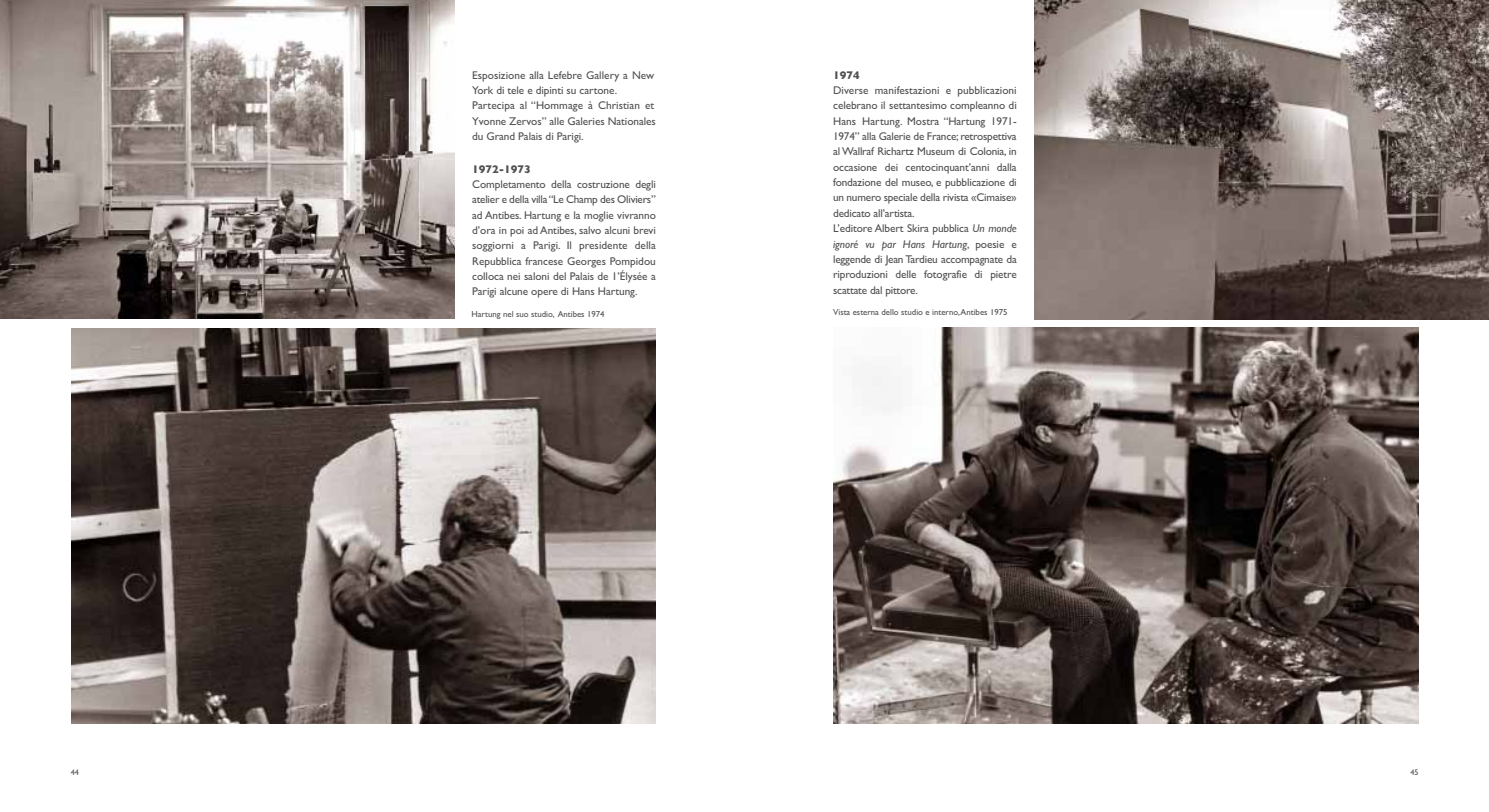
<style>
.page{position:relative;width:1489px;height:812px;background:#fff}
.page>*{position:absolute;margin:0;border:0;box-sizing:border-box;transform-origin:0 0}
.t1{font:11.25px/15.4px "Gill Sans";letter-spacing:-.01em;color:#525152}
.t2{font:700 11.25px "Gill Sans";letter-spacing:-.005em;color:#525152}
.t3{font:8.75px "Gill Sans";color:#525152}
.t4{font:8.12px "Gill Sans";color:#525152}
.s1{font-style:italic}
</style>
<div class="page">
<img style="left:71px;top:328px;width:585px;height:395px">
<img style="left:833px;top:327px;width:584px;height:396px">
<img style="left:0;top:0;width:455px;height:318px">
<img style="left:1034px;top:0;width:454px;height:319px">
<p class="t1" style="left:472px;top:68px;width:185px">Esposizione alla Lefebre Gallery a New York di tele e dipinti su cartone.<br>Partecipa al “Hommage à Christian et Yvonne Zervos” alle Galeries Nationales du Grand Palais di Parigi.</p>
<p class="t2" style="left:472px;top:165px;width:60px">1972-1973</p>
<p class="t1" style="left:472px;top:178px;width:185px;text-align:justify">Completamento della costruzione degli atelier e della villa “Le Champ des Oliviers” ad Antibes. Hartung e la moglie vivranno d’ora in poi ad Antibes, salvo alcuni brevi soggiorni a Parigi. Il presidente della Repubblica francese Georges Pompidou colloca nei saloni del Palais de 1’Élysée a Parigi alcune opere di Hans Hartung.</p>
<p class="t2" style="left:833px;top:71px;width:28px">1974</p>
<p class="t1" style="left:833px;top:84px;width:185px">Diverse manifestazioni e pubblicazioni celebrano il settantesimo compleanno di Hans Hartung. Mostra “Hartung 1971- 1974” alla Galerie de France; retrospettiva al Wallraf Richartz Museum di Colonia, in occasione dei centocinquant’anni dalla fondazione del museo, e pubblicazione di un numero speciale della rivista «Cimaise» dedicato all’artista.<br>L’editore Albert Skira pubblica <span class="s1">Un monde ignoré vu par Hans Hartung</span>, poesie e leggende di Jean Tardieu accompagnate da riproduzioni delle fotografie di pietre scattate dal pittore.</p>
<p class="t3" style="left:471px;top:311px;width:135px">Hartung nel suo studio, Antibes 1974</p>
<p class="t3" style="left:833px;top:308px;width:176px">Vista esterna dello studio e interno, Antibes 1975</p>
<p class="t4" style="left:71px;top:769px;width:10px">44</p>
<p class="t4" style="left:1410px;top:769px;width:10px">45</p>
</div>
